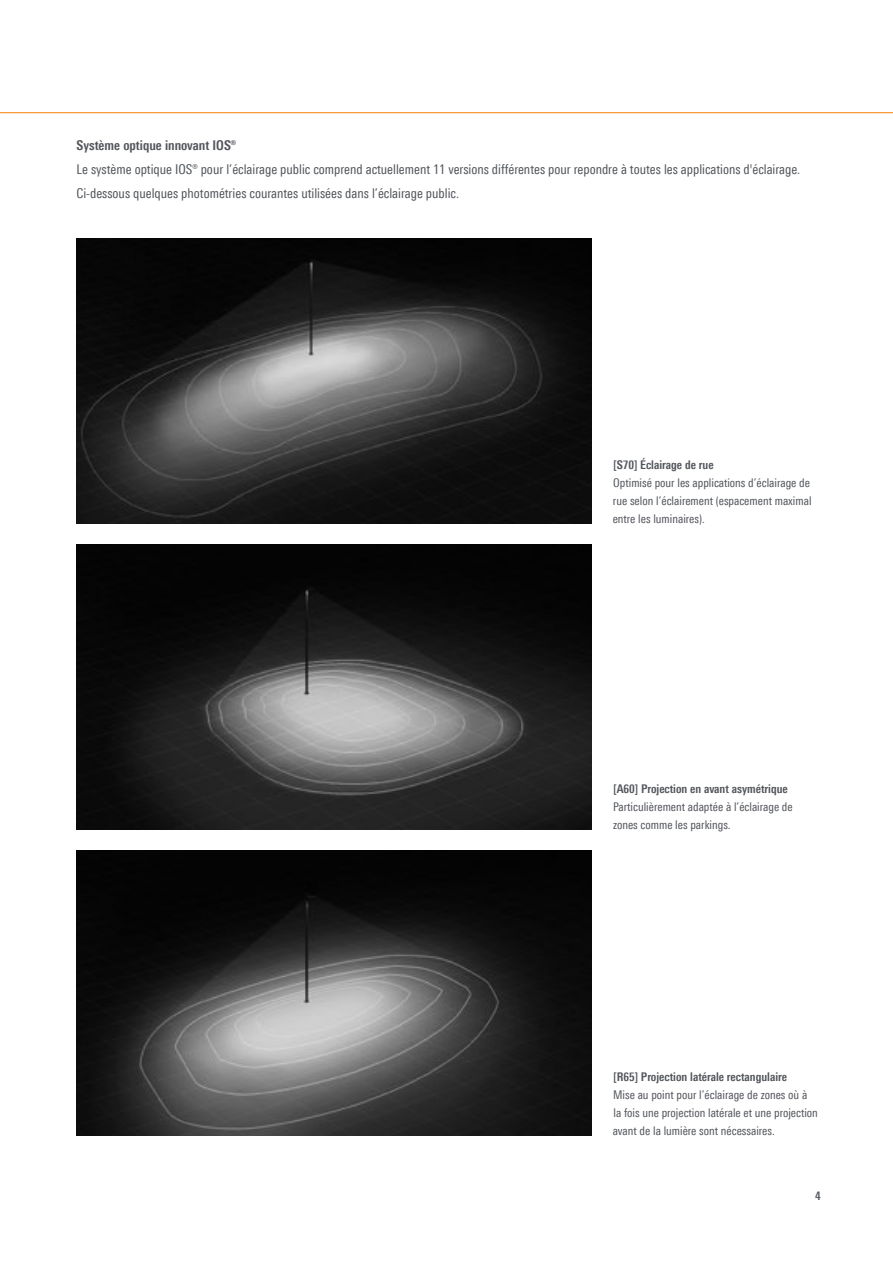
<style>
.page{position:relative;width:893px;height:1263px;background:#fff}
.page>*{position:absolute;margin:0;border:0;box-sizing:border-box;transform-origin:0 0}
.t1{font:13.5px/24px "Linotype Univers 420 Cn";color:#52555b}
.t2{font:700 13.5px "Linotype Univers 620 Cn";color:#52555b}
.t3{font:12px/18px "Linotype Univers 420 Cn";color:#52555b}
.t4{font:700 12px "Linotype Univers 620 Cn";color:#52555b}
</style>
<div class="page">
<hr style="left:0;top:112px;width:893px;height:1px;background:#f78d1e">
<img style="left:77px;top:544px;width:514px;height:285px">
<img style="left:77px;top:238px;width:514px;height:285px">
<img style="left:77px;top:850px;width:514px;height:285px">
<p class="t2" style="left:77px;top:137px;width:161px">Système optique innovant IOS®</p>
<p class="t1" style="left:77px;top:157px;width:725px">Le système optique IOS® pour l’éclairage public comprend actuellement 11 versions différentes pour repondre à toutes les applications d'éclairage.<br>Ci-dessous quelques photométries courantes utilisées dans l’éclairage public.</p>
<p class="t4" style="left:613px;top:458px;width:102px">[S70] Éclairage de rue</p>
<p class="t3" style="left:613px;top:474px;width:200px">Optimisé pour les applications d’éclairage de rue selon l’éclairement (espacement maximal entre les luminaires).</p>
<p class="t4" style="left:613px;top:782px;width:176px">[A60] Projection en avant asymétrique</p>
<p class="t3" style="left:613px;top:798px;width:181px">Particulièrement adaptée à l’éclairage de zones comme les parkings.</p>
<p class="t4" style="left:613px;top:1070px;width:175px">[R65] Projection latérale rectangulaire</p>
<p class="t3" style="left:613px;top:1086px;width:207px">Mise au point pour l’éclairage de zones où à<br>la fois une projection latérale et une projection avant de la lumière sont nécessaires.</p>
<p class="t4" style="left:815px;top:1189px;width:7px">4</p>
</div>
